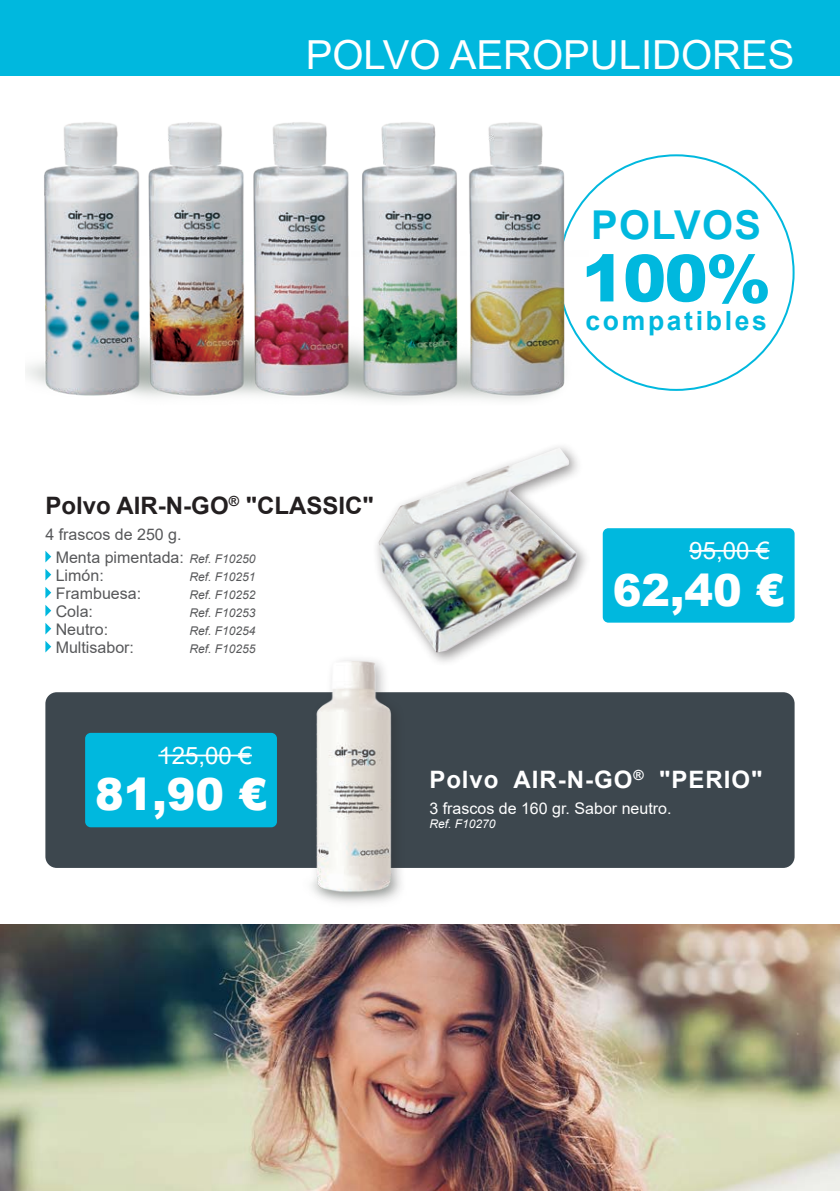
<style>
.page{position:relative;width:840px;height:1191px;background:#fff}
.page>*{position:absolute;margin:0;border:0;box-sizing:border-box;transform-origin:0 0}
.t1{font:900 65px "Arial";color:#00b8de}
.t2{font:900 44.2px "Arial";color:#fff}
.t3{font:40px "Arial";color:#fff}
.t4{font:700 39.8px "Arial";letter-spacing:.035em;color:#00b8de}
.t5{font:700 26.4px "Arial";letter-spacing:.1em;color:#00b8de}
.t6{font:700 24px "Arial";color:#231f20}
.t7{font:700 24px "Arial";letter-spacing:.04em;color:#fff}
.t8{font:24px "Arial";color:#fff}
.t9{font:16px/22.4px "Arial";color:#57585a}
.t10{font:16px "Arial";color:#fff}
.t11{font:italic 12px "Arial";color:#57585a}
.t12{font:italic 12px "Arial";color:#fff}
.s1{font-style:italic;font-size:12px}
</style>
<div class="page">
<div style="left:45px;top:692px;width:749px;height:176px;background:#3d474e;border-radius:11px"></div>
<div style="left:302px;top:654px;width:109px;height:258px;background:#231f20;opacity:.3"></div>
<img style="left:299px;top:658px;width:106px;height:246px">
<div style="left:0;top:0;width:839px;height:76px;background:#00b8de"></div>
<svg style="left:45px;top:551px;width:6px;height:11px"></svg>
<svg style="left:45px;top:569px;width:6px;height:11px"></svg>
<svg style="left:45px;top:587px;width:6px;height:11px"></svg>
<svg style="left:45px;top:605px;width:6px;height:11px"></svg>
<svg style="left:45px;top:623px;width:6px;height:11px"></svg>
<svg style="left:45px;top:641px;width:6px;height:11px"></svg>
<div style="left:371px;top:441px;width:220px;height:226px;background:#231f20;opacity:.5"></div>
<img style="left:378px;top:448px;width:199px;height:204px">
<img style="left:25px;top:122px;width:562px;height:279px">
<div style="left:85px;top:733px;width:192px;height:94px;background:#00b8de;border-radius:6px"></div>
<hr style="left:158px;top:754px;width:94px;height:2px;background:#fff">
<img style="left:0;top:924px;width:839px;height:267px">
<div style="left:602px;top:528px;width:192px;height:94px;background:#00b8de;border-radius:6px"></div>
<hr style="left:689px;top:550px;width:80px;height:2px;background:#fff">
<h3 class="t3" style="left:305px;top:27px;width:490px">POLVO AEROPULIDORES</h3>
<h3 class="t4" style="left:591px;top:197px;width:171px">POLVOS</h3>
<h1 class="t1" style="left:581px;top:231px;width:191px">100%</h1>
<h3 class="t5" style="left:585px;top:302px;width:183px">compatibles</h3>
<h3 class="t6" style="left:45px;top:488px;width:330px">Polvo AIR-N-GO<sup>®</sup> "CLASSIC"</h3>
<p class="t9" style="left:56px;top:523px;width:201px;text-indent:-10px">4 frascos de 250 g.<br>Menta pimentada: <span class="s1">Ref. F10250</span></p>
<p class="t9" style="left:56px;top:563px;width:50px">Limón:</p>
<p class="t11" style="left:189px;top:568px;width:68px">Ref. F10251</p>
<p class="t9" style="left:56px;top:581px;width:87px">Frambuesa:</p>
<p class="t11" style="left:189px;top:586px;width:68px">Ref. F10252</p>
<p class="t9" style="left:56px;top:599px;width:39px">Cola:</p>
<p class="t11" style="left:189px;top:604px;width:68px">Ref. F10253</p>
<p class="t9" style="left:56px;top:617px;width:54px">Neutro:</p>
<p class="t11" style="left:189px;top:622px;width:68px">Ref. F10254</p>
<p class="t9" style="left:56px;top:635px;width:80px">Multisabor:</p>
<p class="t11" style="left:189px;top:640px;width:68px">Ref. F10255</p>
<h3 class="t8" style="left:158px;top:738px;width:95px">125,00 €</h3>
<h2 class="t2" style="left:95px;top:762px;width:173px">81,90 €</h2>
<h3 class="t8" style="left:689px;top:534px;width:82px">95,00 €</h3>
<h2 class="t2" style="left:612px;top:558px;width:173px">62,40 €</h2>
<h3 class="t7" style="left:429px;top:763px;width:334px">Polvo AIR-N-GO<sup>®</sup> "PERIO"</h3>
<p class="t10" style="left:429px;top:797px;width:243px">3 frascos de 160 gr. Sabor neutro.</p>
<p class="t12" style="left:429px;top:816px;width:68px">Ref. F10270</p>
</div>
